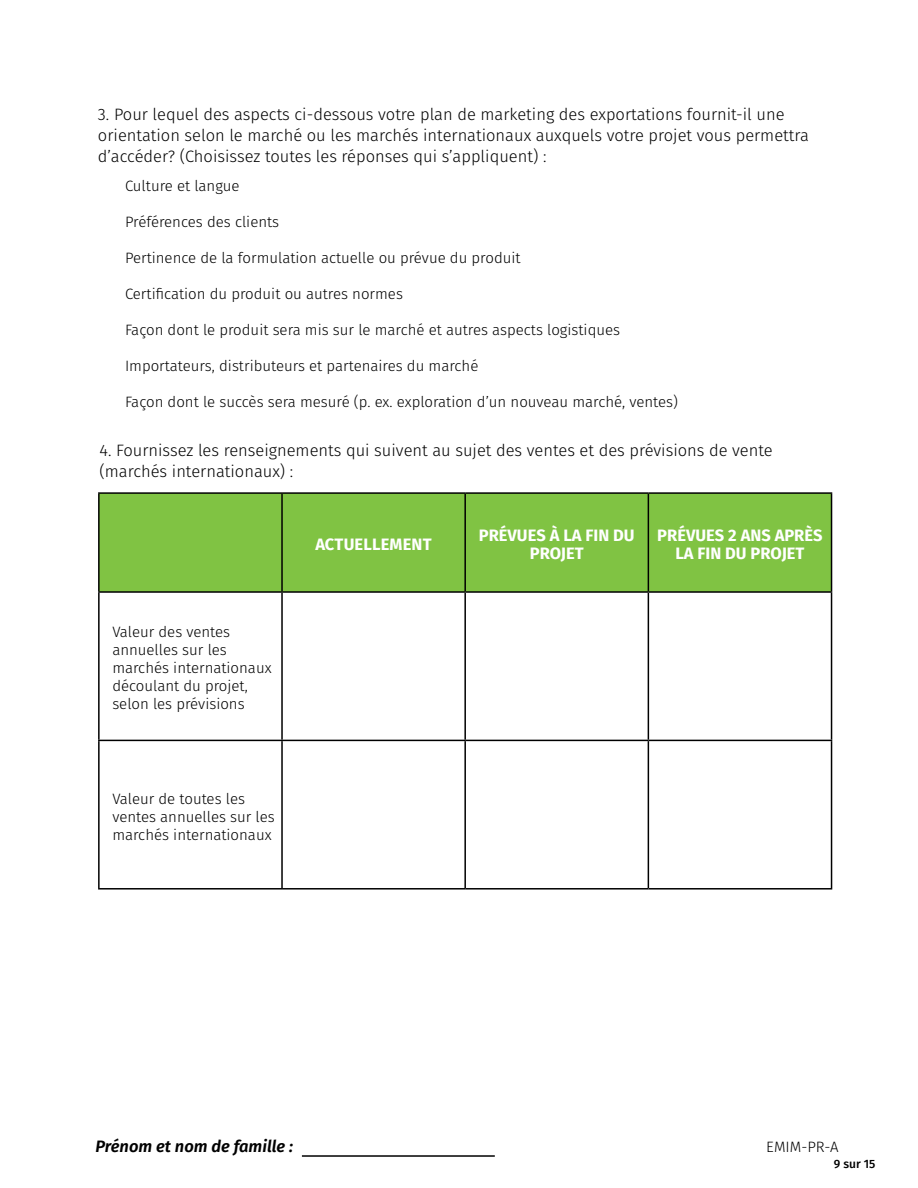
<style>
.page{position:relative;width:918px;height:1188px;background:#fff}
.page>*{position:absolute;margin:0;border:0;box-sizing:border-box;transform-origin:0 0}
.t1{font:300 16.5px/21px "Fira Sans";color:#000}
.t2{font:700 16.5px "Fira Sans";color:#fff}
.t3{font:italic 600 16.5px "Fira Sans";color:#000}
.t4{font:300 15px/18px "Fira Sans";color:#000}
.t5{font:500 12px "Fira Sans";color:#000}
</style>
<div class="page">
<hr style="left:302px;top:1155px;width:193px;height:2px;background:#000">
<div style="left:100px;top:494px;width:731px;height:97px;background:#80c343"></div>
<hr style="left:98px;top:492px;width:184px;height:2px;background:#000">
<hr style="left:98px;top:494px;width:2px;height:97px;background:#000">
<hr style="left:282px;top:492px;width:183px;height:2px;background:#000">
<hr style="left:281px;top:494px;width:2px;height:97px;background:#000">
<hr style="left:465px;top:492px;width:183px;height:2px;background:#000">
<hr style="left:464px;top:494px;width:2px;height:97px;background:#000">
<hr style="left:648px;top:492px;width:184px;height:2px;background:#000">
<hr style="left:648px;top:494px;width:1px;height:97px;background:#000">
<hr style="left:831px;top:494px;width:1px;height:97px;background:#000">
<hr style="left:98px;top:591px;width:184px;height:2px;background:#000">
<hr style="left:98px;top:593px;width:2px;height:147px;background:#000">
<hr style="left:282px;top:591px;width:183px;height:2px;background:#000">
<hr style="left:281px;top:593px;width:2px;height:147px;background:#000">
<hr style="left:465px;top:591px;width:183px;height:2px;background:#000">
<hr style="left:464px;top:593px;width:2px;height:147px;background:#000">
<hr style="left:648px;top:591px;width:184px;height:2px;background:#000">
<hr style="left:648px;top:593px;width:1px;height:147px;background:#000">
<hr style="left:831px;top:593px;width:1px;height:147px;background:#000">
<hr style="left:98px;top:740px;width:184px;height:1px;background:#000">
<hr style="left:98px;top:741px;width:2px;height:147px;background:#000">
<hr style="left:282px;top:740px;width:183px;height:1px;background:#000">
<hr style="left:281px;top:741px;width:2px;height:147px;background:#000">
<hr style="left:465px;top:740px;width:183px;height:1px;background:#000">
<hr style="left:464px;top:741px;width:2px;height:147px;background:#000">
<hr style="left:648px;top:740px;width:184px;height:1px;background:#000">
<hr style="left:648px;top:741px;width:1px;height:147px;background:#000">
<hr style="left:831px;top:741px;width:1px;height:147px;background:#000">
<hr style="left:98px;top:888px;width:184px;height:2px;background:#000">
<hr style="left:282px;top:888px;width:183px;height:2px;background:#000">
<hr style="left:465px;top:888px;width:183px;height:2px;background:#000">
<hr style="left:648px;top:888px;width:184px;height:2px;background:#000">
<p class="t1" style="left:98px;top:103px;width:712px">3. Pour lequel des aspects ci-dessous votre plan de marketing des exportations fournit-il une orientation selon le marché ou les marchés internationaux auxquels votre projet vous permettra d’accéder? (Choisissez toutes les réponses qui s’appliquent) :</p>
<p class="t4" style="left:125px;top:177px;width:116px">Culture et langue</p>
<p class="t4" style="left:125px;top:213px;width:156px">Préférences des clients</p>
<p class="t4" style="left:125px;top:249px;width:397px">Pertinence de la formulation actuelle ou prévue du produit</p>
<p class="t4" style="left:125px;top:285px;width:279px">Certification du produit ou autres normes</p>
<p class="t4" style="left:125px;top:321px;width:497px">Façon dont le produit sera mis sur le marché et autres aspects logistiques</p>
<p class="t4" style="left:125px;top:357px;width:355px">Importateurs, distributeurs et partenaires du marché</p>
<p class="t4" style="left:125px;top:393px;width:554px">Façon dont le succès sera mesuré (p. ex. exploration d’un nouveau marché, ventes)</p>
<p class="t1" style="left:99px;top:439px;width:675px">4. Fournissez les renseignements qui suivent au sujet des ventes et des prévisions de vente (marchés internationaux) :</p>
<p class="t4" style="left:112px;top:623px;width:161px">Valeur des ventes annuelles sur les marchés internationaux découlant du projet, selon les prévisions</p>
<p class="t4" style="left:112px;top:789px;width:164px">Valeur de toutes les ventes annuelles sur les marchés internationaux</p>
<p class="t2" style="left:316px;top:533px;width:118px">ACTUELLEMENT</p>
<p class="t2" style="left:479px;top:524px;width:157px">PRÉVUES À LA FIN DU</p>
<p class="t2" style="left:530px;top:542px;width:55px">PROJET</p>
<p class="t2" style="left:657px;top:524px;width:167px">PRÉVUES 2 ANS APRÈS</p>
<p class="t2" style="left:675px;top:542px;width:131px">LA FIN DU PROJET</p>
<p class="t3" style="left:96px;top:1133px;width:199px">Prénom et nom de famille :</p>
<p class="t4" style="left:766px;top:1138px;width:74px">EMIM-PR-A</p>
<p class="t5" style="left:834px;top:1155px;width:43px">9 sur 15</p>
</div>
